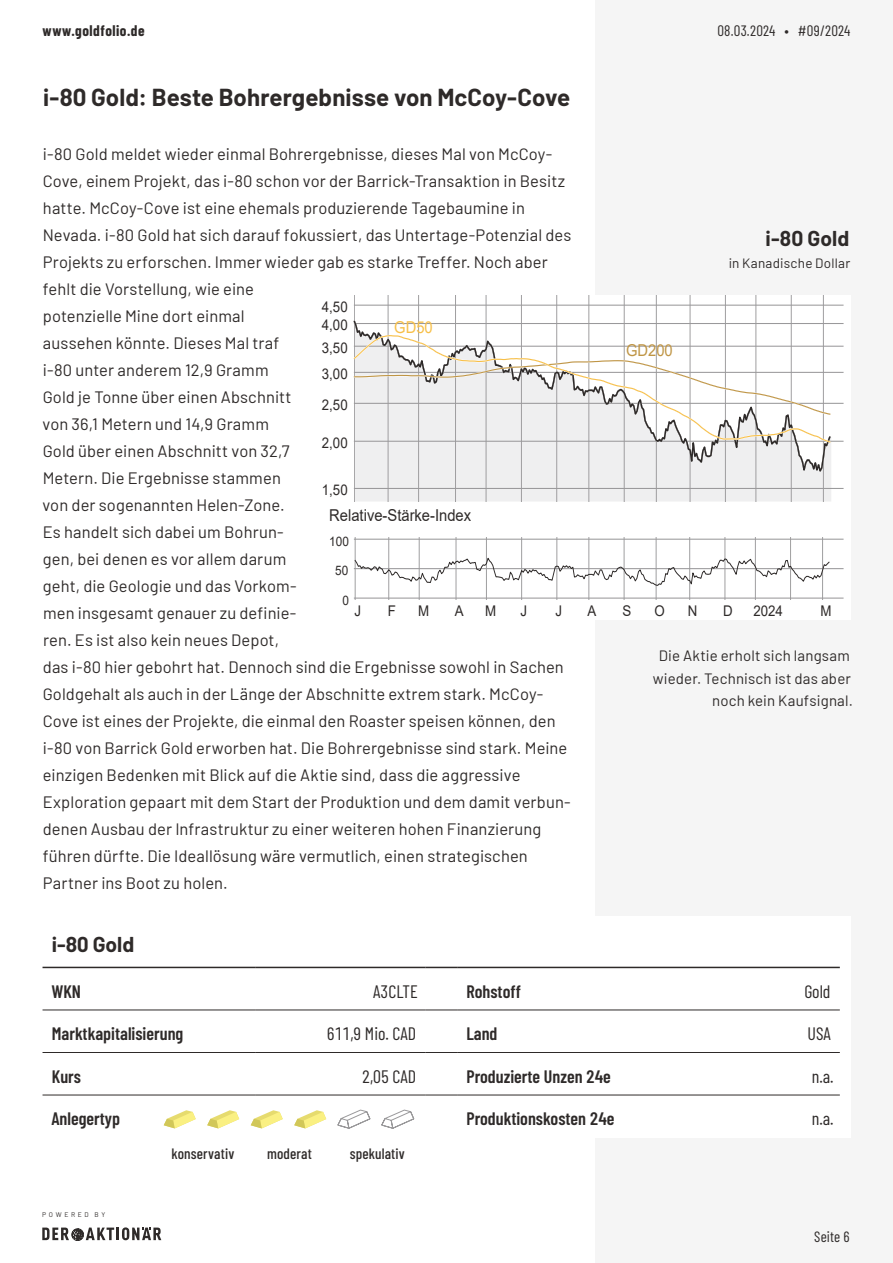
<style>
.page{position:relative;width:893px;height:1263px;background:#fff}
.page>*{position:absolute;margin:0;border:0;box-sizing:border-box;transform-origin:0 0}
.t1{font:700 24px "Barlow";letter-spacing:.005em;color:#2e2a29}
.t2{font:700 21px "Barlow";color:#2e2a29}
.t3{font:600 18px "Barlow Condensed";color:#2e2a29}
.t4{font:18px "Barlow Condensed";color:#2e2a29}
.t5{font:16.5px/27px "Barlow";letter-spacing:.005em;color:#2e2a29}
.t6{font:16.35px "Arial";color:#2e2a29;scale:.9 1}
.t7{font:16.35px "Arial";color:#bf9545;scale:.9 1}
.t8{font:16.35px "Arial";color:#f7bf48;scale:.9 1}
.t9{font:15px/22.5px "Barlow";letter-spacing:.015em;color:#2e2a29;text-align:right}
.t10{font:500 15px "Barlow Condensed";letter-spacing:.01em;color:#2e2a29}
.t11{font:15px "Barlow Condensed";letter-spacing:.015em;color:#2e2a29}
.t12{font:700 15px "Barlow Condensed";letter-spacing:.035em;color:#2e2a29}
.t13{font:14.7px/18.3px "Arial";color:#2e2a29;scale:.9 1}
.t14{font:13.5px "Barlow";letter-spacing:.02em;color:#2e2a29}
.t15{font:13.05px "Arial";color:#2e2a29;scale:.9 1}
.t16{font:6.75px "Barlow";letter-spacing:.385em;color:#2e2a29}
</style>
<div class="page">
<div style="left:595px;top:0;width:298px;height:1263px;background:#f5f5f5"></div>
<svg style="left:42px;top:1227px;width:119px;height:14px"></svg>
<div style="left:319px;top:295px;width:531px;height:324px;background:#fff"></div>
<div style="left:355px;top:477px;width:476px;height:24px;background:#efeff0"></div>
<hr style="left:354px;top:295px;width:1px;height:206px;background:#9a999b">
<hr style="left:388px;top:295px;width:1px;height:206px;background:#9a999b">
<hr style="left:418px;top:295px;width:1px;height:206px;background:#9a999b">
<hr style="left:455px;top:295px;width:1px;height:206px;background:#9a999b">
<hr style="left:486px;top:295px;width:1px;height:206px;background:#9a999b">
<hr style="left:521px;top:295px;width:1px;height:206px;background:#9a999b">
<hr style="left:556px;top:295px;width:1px;height:206px;background:#9a999b">
<hr style="left:589px;top:295px;width:1px;height:206px;background:#9a999b">
<hr style="left:624px;top:295px;width:1px;height:206px;background:#9a999b">
<hr style="left:656px;top:295px;width:1px;height:206px;background:#9a999b">
<hr style="left:690px;top:295px;width:1px;height:206px;background:#9a999b">
<hr style="left:725px;top:295px;width:1px;height:206px;background:#9a999b">
<hr style="left:756px;top:295px;width:1px;height:206px;background:#9a999b">
<hr style="left:791px;top:295px;width:1px;height:206px;background:#9a999b">
<hr style="left:823px;top:295px;width:1px;height:206px;background:#9a999b">
<hr style="left:354px;top:305px;width:489px;height:1px;background:#9a999b">
<hr style="left:354px;top:323px;width:489px;height:1px;background:#9a999b">
<hr style="left:354px;top:346px;width:489px;height:1px;background:#9a999b">
<hr style="left:354px;top:372px;width:489px;height:1px;background:#9a999b">
<hr style="left:354px;top:403px;width:489px;height:1px;background:#9a999b">
<hr style="left:354px;top:441px;width:489px;height:1px;background:#9a999b">
<hr style="left:354px;top:488px;width:489px;height:1px;background:#9a999b">
<svg style="left:353px;top:319px;width:478px;height:158px"></svg>
<svg style="left:353px;top:334px;width:479px;height:110px"></svg>
<svg style="left:354px;top:335px;width:477px;height:108px"></svg>
<hr style="left:355px;top:537px;width:1px;height:63px;background:#9a999b">
<hr style="left:388px;top:537px;width:1px;height:63px;background:#9a999b">
<hr style="left:419px;top:537px;width:1px;height:63px;background:#9a999b">
<hr style="left:456px;top:537px;width:1px;height:63px;background:#9a999b">
<hr style="left:486px;top:537px;width:1px;height:63px;background:#9a999b">
<hr style="left:521px;top:537px;width:1px;height:63px;background:#9a999b">
<hr style="left:557px;top:537px;width:1px;height:63px;background:#9a999b">
<hr style="left:589px;top:537px;width:1px;height:63px;background:#9a999b">
<hr style="left:624px;top:537px;width:1px;height:63px;background:#9a999b">
<hr style="left:656px;top:537px;width:1px;height:63px;background:#9a999b">
<hr style="left:689px;top:537px;width:1px;height:63px;background:#9a999b">
<hr style="left:725px;top:537px;width:1px;height:63px;background:#9a999b">
<hr style="left:755px;top:537px;width:1px;height:63px;background:#9a999b">
<hr style="left:790px;top:537px;width:1px;height:63px;background:#9a999b">
<hr style="left:822px;top:537px;width:1px;height:63px;background:#9a999b">
<hr style="left:354px;top:539px;width:489px;height:1px;background:#9a999b">
<hr style="left:354px;top:568px;width:489px;height:1px;background:#9a999b">
<hr style="left:354px;top:598px;width:489px;height:1px;background:#9a999b">
<svg style="left:354px;top:556px;width:476px;height:30px"></svg>
<div style="left:43px;top:916px;width:807px;height:221px;background:#fff"></div>
<svg style="left:43px;top:968px;width:797px;height:127px"></svg>
<hr style="left:43px;top:967px;width:212px;height:1px;background:#2e2a29">
<hr style="left:255px;top:967px;width:170px;height:1px;background:#2e2a29">
<hr style="left:425px;top:967px;width:32px;height:1px;background:#2e2a29">
<hr style="left:457px;top:967px;width:183px;height:1px;background:#2e2a29">
<hr style="left:640px;top:967px;width:200px;height:1px;background:#2e2a29">
<hr style="left:43px;top:1010px;width:212px;height:1px;background:#2e2a29">
<hr style="left:255px;top:1010px;width:170px;height:1px;background:#2e2a29">
<hr style="left:425px;top:1010px;width:32px;height:1px;background:#2e2a29">
<hr style="left:457px;top:1010px;width:183px;height:1px;background:#2e2a29">
<hr style="left:640px;top:1010px;width:200px;height:1px;background:#2e2a29">
<hr style="left:43px;top:1052px;width:212px;height:1px;background:#2e2a29">
<hr style="left:255px;top:1052px;width:170px;height:1px;background:#2e2a29">
<hr style="left:425px;top:1052px;width:32px;height:1px;background:#2e2a29">
<hr style="left:457px;top:1052px;width:183px;height:1px;background:#2e2a29">
<hr style="left:640px;top:1052px;width:200px;height:1px;background:#2e2a29">
<hr style="left:43px;top:1095px;width:212px;height:1px;background:#2e2a29">
<hr style="left:255px;top:1095px;width:170px;height:1px;background:#2e2a29">
<hr style="left:425px;top:1095px;width:32px;height:1px;background:#2e2a29">
<hr style="left:457px;top:1095px;width:183px;height:1px;background:#2e2a29">
<hr style="left:640px;top:1095px;width:200px;height:1px;background:#2e2a29">
<svg style="left:164px;top:1110px;width:32px;height:18px"></svg>
<svg style="left:207px;top:1110px;width:32px;height:18px"></svg>
<svg style="left:251px;top:1110px;width:32px;height:18px"></svg>
<svg style="left:294px;top:1110px;width:32px;height:18px"></svg>
<svg style="left:337px;top:1109px;width:33px;height:20px"></svg>
<svg style="left:381px;top:1109px;width:33px;height:20px"></svg>
<p class="t12" style="left:43px;top:20px;width:104px">www.goldfolio.de</p>
<p class="t11" style="left:717px;top:20px;width:135px">08.03.2024 • #09/2024</p>
<h1 class="t1" style="left:43px;top:80px;width:529px">i-80 Gold: Beste Bohrergebnisse von McCoy-Cove</h1>
<p class="t5" style="left:43px;top:140px;width:530px">i-80 Gold meldet wieder einmal Bohrergebnisse, dieses Mal von McCoy-Cove, einem Projekt, das i-80 schon vor der Barrick-Transaktion in Besitz hatte. McCoy-Cove ist eine ehemals produzierende Tagebaumine in Nevada. i-80 Gold hat sich darauf fokussiert, das Untertage-Potenzial des Projekts zu erforschen. Immer wieder gab es starke Treffer. Noch aber fehlt die Vorstellung, wie eine<br>potenzielle Mine dort einmal<br>aussehen könnte. Dieses Mal traf<br>i-80 unter anderem 12,9 Gramm<br>Gold je Tonne über einen Abschnitt<br>von 36,1 Metern und 14,9 Gramm<br>Gold über einen Abschnitt von 32,7<br>Metern. Die Ergebnisse stammen<br>von der sogenannten Helen-Zone.<br>Es handelt sich dabei um Bohrun-<br>gen, bei denen es vor allem darum<br>geht, die Geologie und das Vorkom-<br>men insgesamt genauer zu definie-<br>ren. Es ist also kein neues Depot,<br>das i-80 hier gebohrt hat. Dennoch sind die Ergebnisse sowohl in Sachen Goldgehalt als auch in der Länge der Abschnitte extrem stark. McCoy-Cove ist eines der Projekte, die einmal den Roaster speisen können, den i-80 von Barrick Gold erworben hat. Die Bohrergebnisse sind stark. Meine einzigen Bedenken mit Blick auf die Aktie sind, dass die aggressive Exploration gepaart mit dem Start der Produktion und dem damit verbun&shy;denen Ausbau der Infrastruktur zu einer weiteren hohen Finanzierung führen dürfte. Die Ideallösung wäre vermutlich, einen strategischen Partner ins Boot zu holen.</p>
<p class="t2" style="left:765px;top:223px;width:85px">i-80 Gold</p>
<p class="t14" style="left:729px;top:254px;width:123px">in Kanadische Dollar</p>
<p class="t13" style="left:322px;top:297px;width:30px">4,50<br>4,00</p>
<p class="t13" style="left:322px;top:334px;width:30px;line-height:26.1px">3,50<br>3,00</p>
<p class="t13" style="left:322px;top:395px;width:30px">2,50</p>
<p class="t13" style="left:322px;top:433px;width:30px">2,00</p>
<p class="t13" style="left:322px;top:481px;width:30px">1,50</p>
<p class="t6" style="left:329px;top:504px;width:159px">Relative-Stärke-Index</p>
<p class="t15" style="left:329px;top:532px;width:23px">100</p>
<p class="t15" style="left:335px;top:562px;width:16px">50</p>
<p class="t15" style="left:343px;top:591px;width:9px">0</p>
<p class="t13" style="left:354px;top:602px;width:9px">J</p>
<p class="t13" style="left:388px;top:602px;width:11px">F</p>
<p class="t13" style="left:418px;top:602px;width:14px">M</p>
<p class="t13" style="left:455px;top:602px;width:11px">A</p>
<p class="t13" style="left:485px;top:602px;width:14px">M</p>
<p class="t13" style="left:520px;top:602px;width:9px">J</p>
<p class="t13" style="left:555px;top:602px;width:9px">J</p>
<p class="t13" style="left:587px;top:602px;width:11px">A</p>
<p class="t13" style="left:622px;top:602px;width:11px">S</p>
<p class="t13" style="left:654px;top:602px;width:13px">O</p>
<p class="t13" style="left:688px;top:602px;width:12px">N</p>
<p class="t13" style="left:723px;top:602px;width:12px">D</p>
<p class="t13" style="left:753px;top:602px;width:34px">2024</p>
<p class="t13" style="left:820px;top:602px;width:14px">M</p>
<p class="t8" style="left:394px;top:316px;width:44px">GD50</p>
<p class="t7" style="left:626px;top:339px;width:53px">GD200</p>
<p class="t9" style="left:653px;top:643px;width:202px">Die Aktie erholt sich langsam wieder. Technisch ist das aber noch kein Kaufsignal.</p>
<p class="t2" style="left:52px;top:929px;width:84px">i-80 Gold</p>
<p class="t3" style="left:51px;top:979px;width:31px">WKN</p>
<p class="t4" style="left:373px;top:979px;width:46px">A3CLTE</p>
<p class="t3" style="left:466px;top:979px;width:56px">Rohstoff</p>
<p class="t4" style="left:804px;top:979px;width:28px">Gold</p>
<p class="t3" style="left:52px;top:1021px;width:133px">Marktkapitalisierung</p>
<p class="t4" style="left:327px;top:1021px;width:91px">611,9 Mio. CAD</p>
<p class="t3" style="left:466px;top:1021px;width:33px">Land</p>
<p class="t4" style="left:807px;top:1021px;width:25px">USA</p>
<p class="t3" style="left:52px;top:1063px;width:31px">Kurs</p>
<p class="t4" style="left:362px;top:1063px;width:55px">2,05 CAD</p>
<p class="t3" style="left:466px;top:1063px;width:146px">Produzierte Unzen 24e</p>
<p class="t4" style="left:812px;top:1063px;width:23px">n.a.</p>
<p class="t3" style="left:51px;top:1106px;width:70px">Anlegertyp</p>
<p class="t3" style="left:466px;top:1106px;width:150px">Produktionskosten 24e</p>
<p class="t4" style="left:812px;top:1106px;width:23px">n.a.</p>
<p class="t10" style="left:171px;top:1143px;width:65px">konservativ</p>
<p class="t10" style="left:267px;top:1143px;width:46px">moderat</p>
<p class="t10" style="left:350px;top:1143px;width:57px">spekulativ</p>
<p class="t16" style="left:42px;top:1210px;width:64px">POWERED BY</p>
<p class="t11" style="left:814px;top:1225px;width:37px">Seite 6</p>
</div>
